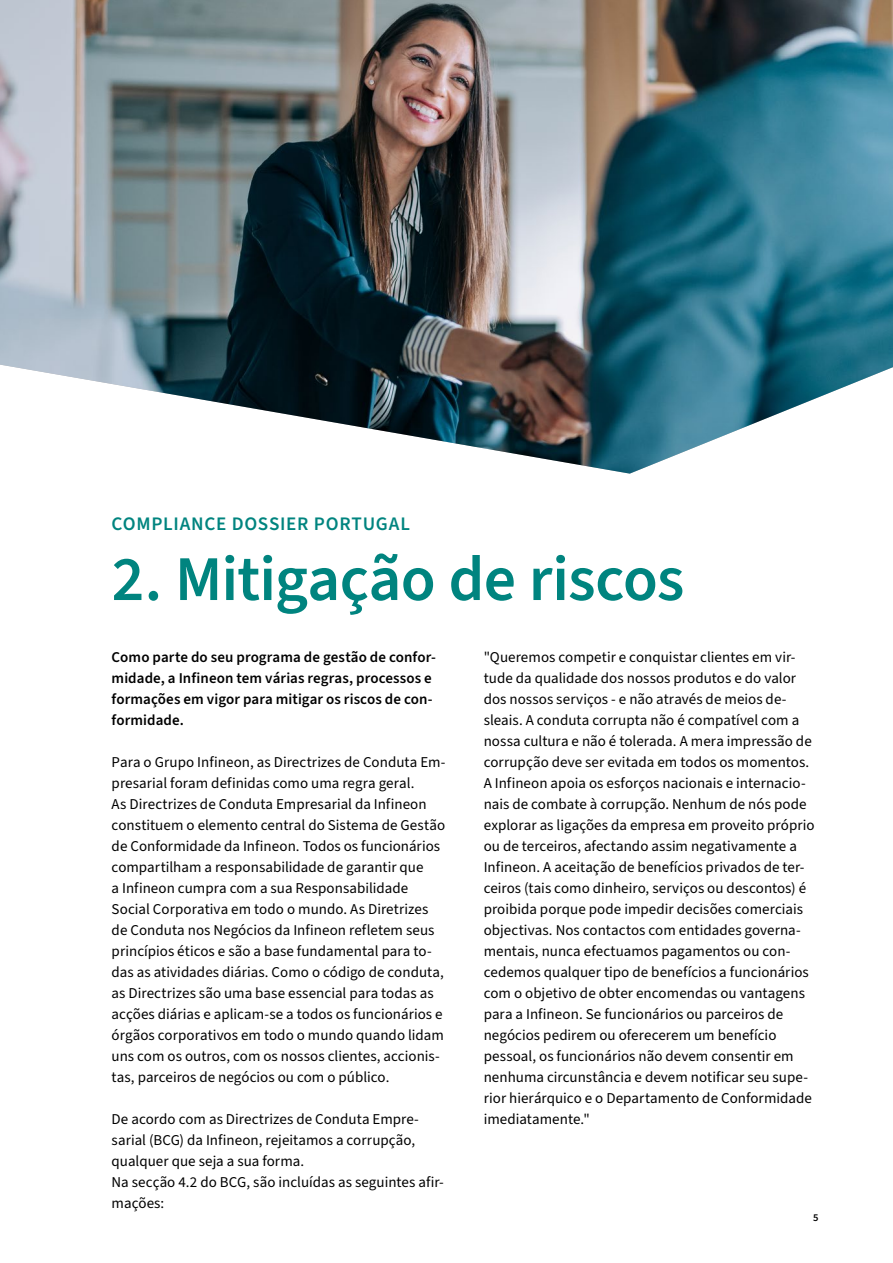
<style>
.page{position:relative;width:893px;height:1263px;background:#fff}
.page>*{position:absolute;margin:0;border:0;box-sizing:border-box;transform-origin:0 0}
.t1{font:600 63.75px "Source Sans 3";letter-spacing:-.01em;color:#00847f}
.t2{font:600 19.2px "Source Sans 3";letter-spacing:.04em;color:#00847f}
.t3{font:15px/21px "Source Sans 3";letter-spacing:.005em;color:#000}
.t4{font:600 15px/21px "Source Sans 3";letter-spacing:.005em;color:#000}
.t5{font:600 10.5px "Source Sans 3";color:#000}
</style>
<div class="page">
<img style="left:0;top:0;width:893px;height:474px">
<p class="t2" style="left:112px;top:511px;width:300px">COMPLIANCE DOSSIER PORTUGAL</p>
<h1 class="t1" style="left:112px;top:536px;width:574px">2. Mitigação de riscos</h1>
<p class="t3" style="left:484px;top:647px;width:332px">"Queremos competir e conquistar clientes em vir&shy;tude da qualidade dos nossos produtos e do valor dos nossos serviços - e não através de meios de&shy;sleais. A conduta corrupta não é compatível com a nossa cultura e não é tolerada. A mera impressão de corrupção deve ser evitada em todos os momentos.<br>A Infineon apoia os esforços nacionais e internacio&shy;nais de combate à corrupção. Nenhum de nós pode explorar as ligações da empresa em proveito próprio ou de terceiros, afectando assim negativamente a Infineon. A aceitação de benefícios privados de ter&shy;ceiros (tais como dinheiro, serviços ou descontos) é proibida porque pode impedir decisões comerciais objectivas. Nos contactos com entidades governa&shy;mentais, nunca efectuamos pagamentos ou con&shy;cedemos qualquer tipo de benefícios a funcionários com o objetivo de obter encomendas ou vantagens para a Infineon. Se funcionários ou parceiros de negócios pedirem ou oferecerem um benefício pessoal, os funcionários não devem consentir em nenhuma circunstância e devem notificar seu supe&shy;rior hierárquico e o Departamento de Conformidade imediatamente."</p>
<p class="t4" style="left:112px;top:647px;width:326px">Como parte do seu programa de gestão de confor&shy;midade, a Infineon tem várias regras, processos e formações em vigor para mitigar os riscos de con&shy;formidade.</p>
<p class="t3" style="left:112px;top:752px;width:335px">Para o Grupo Infineon, as Directrizes de Conduta Em&shy;presarial foram definidas como uma regra geral.<br>As Directrizes de Conduta Empresarial da Infineon constituem o elemento central do Sistema de Gestão de Conformidade da Infineon. Todos os funcionários compartilham a responsabilidade de garantir que<br>a Infineon cumpra com a sua Responsabilidade Social Corporativa em todo o mundo. As Diretrizes de Conduta nos Negócios da Infineon refletem seus princípios éticos e são a base fundamental para to&shy;das as atividades diárias. Como o código de conduta, as Directrizes são uma base essencial para todas as acções diárias e aplicam-se a todos os funcionários e órgãos corporativos em todo o mundo quando lidam uns com os outros, com os nossos clientes, accionis&shy;tas, parceiros de negócios ou com o público.</p>
<p class="t3" style="left:112px;top:1109px;width:334px">De acordo com as Directrizes de Conduta Empre&shy;sarial (BCG) da Infineon, rejeitamos a corrupção, qualquer que seja a sua forma.<br>Na secção 4.2 do BCG, são incluídas as seguintes afir&shy;mações:</p>
<p class="t5" style="left:813px;top:1210px;width:7px">5</p>
</div>
